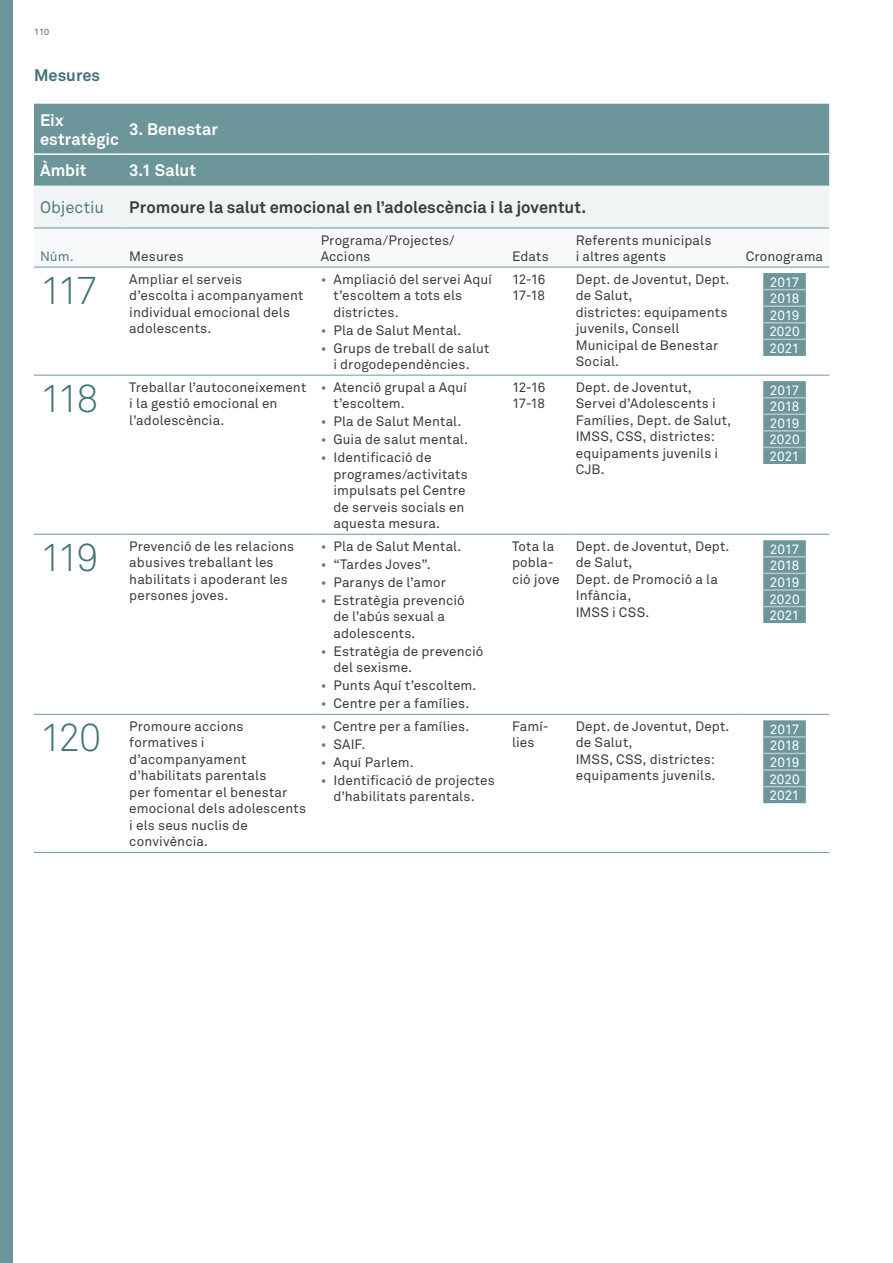
<style>
.page{position:relative;width:893px;height:1263px;background:#fff}
.page>*{position:absolute;margin:0;border:0;box-sizing:border-box;transform-origin:0 0}
.t1{font:39px "Akkurat Light Pro";letter-spacing:-.1em;color:#437477}
.t2{font:700 16.5px "Akkurat Pro";color:#3c3c3b}
.t3{font:700 16.5px/19.5px "Akkurat Pro";color:#fff}
.t4{font:16.5px "Akkurat Pro";color:#567e82}
.t5{font:700 16.5px "Akkurat Pro";color:#437477}
.t6{font:13.5px/16.5px "Akkurat Pro";letter-spacing:.01em;color:#3c3c3b}
.t7{font:13.5px/16.5px "Akkurat Pro";color:#fff;text-align:justify}
.t8{font:13.5px "Akkurat Pro";color:#567e82}
.t9{font:9px "Akkurat Pro";color:#646363}
.s1{color:#567e82}
</style>
<div class="page">
<div style="left:0;top:0;width:13px;height:1263px;background:#6c9699"></div>
<div style="left:34px;top:104px;width:795px;height:81px;background:#6c9699"></div>
<div style="left:34px;top:186px;width:795px;height:81px;background:#f1f4f5"></div>
<hr style="left:34px;top:153px;width:89px;height:2px;background:#fff">
<hr style="left:123px;top:153px;width:192px;height:2px;background:#fff">
<hr style="left:315px;top:153px;width:191px;height:2px;background:#fff">
<hr style="left:506px;top:153px;width:64px;height:2px;background:#fff">
<hr style="left:570px;top:153px;width:170px;height:2px;background:#fff">
<hr style="left:740px;top:153px;width:89px;height:2px;background:#fff">
<hr style="left:34px;top:185px;width:89px;height:1px;background:#6c9699">
<hr style="left:123px;top:185px;width:192px;height:1px;background:#6c9699">
<hr style="left:315px;top:185px;width:191px;height:1px;background:#6c9699">
<hr style="left:506px;top:185px;width:64px;height:1px;background:#6c9699">
<hr style="left:570px;top:185px;width:170px;height:1px;background:#6c9699">
<hr style="left:740px;top:185px;width:89px;height:1px;background:#6c9699">
<hr style="left:34px;top:228px;width:89px;height:1px;background:#6c9699">
<hr style="left:123px;top:228px;width:192px;height:1px;background:#6c9699">
<hr style="left:315px;top:228px;width:191px;height:1px;background:#6c9699">
<hr style="left:506px;top:228px;width:64px;height:1px;background:#6c9699">
<hr style="left:570px;top:228px;width:170px;height:1px;background:#6c9699">
<hr style="left:740px;top:228px;width:89px;height:1px;background:#6c9699">
<hr style="left:34px;top:267px;width:89px;height:1px;background:#6c9699">
<hr style="left:123px;top:267px;width:192px;height:1px;background:#6c9699">
<hr style="left:315px;top:267px;width:191px;height:1px;background:#6c9699">
<hr style="left:506px;top:267px;width:64px;height:1px;background:#6c9699">
<hr style="left:570px;top:267px;width:170px;height:1px;background:#6c9699">
<hr style="left:740px;top:267px;width:89px;height:1px;background:#6c9699">
<hr style="left:34px;top:375px;width:89px;height:1px;background:#6c9699">
<hr style="left:123px;top:375px;width:192px;height:1px;background:#6c9699">
<hr style="left:315px;top:375px;width:191px;height:1px;background:#6c9699">
<hr style="left:506px;top:375px;width:64px;height:1px;background:#6c9699">
<hr style="left:570px;top:375px;width:170px;height:1px;background:#6c9699">
<hr style="left:34px;top:534px;width:89px;height:1px;background:#6c9699">
<hr style="left:123px;top:534px;width:192px;height:1px;background:#6c9699">
<hr style="left:315px;top:534px;width:191px;height:1px;background:#6c9699">
<hr style="left:506px;top:534px;width:64px;height:1px;background:#6c9699">
<hr style="left:570px;top:534px;width:170px;height:1px;background:#6c9699">
<hr style="left:34px;top:714px;width:89px;height:1px;background:#6c9699">
<hr style="left:123px;top:714px;width:192px;height:1px;background:#6c9699">
<hr style="left:315px;top:714px;width:191px;height:1px;background:#6c9699">
<hr style="left:506px;top:714px;width:64px;height:1px;background:#6c9699">
<hr style="left:570px;top:714px;width:170px;height:1px;background:#6c9699">
<hr style="left:34px;top:852px;width:89px;height:1px;background:#6c9699">
<hr style="left:123px;top:852px;width:192px;height:1px;background:#6c9699">
<hr style="left:315px;top:852px;width:191px;height:1px;background:#6c9699">
<hr style="left:506px;top:852px;width:64px;height:1px;background:#6c9699">
<hr style="left:570px;top:852px;width:170px;height:1px;background:#6c9699">
<hr style="left:740px;top:375px;width:89px;height:1px;background:#6c9699">
<hr style="left:740px;top:534px;width:89px;height:1px;background:#6c9699">
<hr style="left:740px;top:714px;width:89px;height:1px;background:#6c9699">
<hr style="left:740px;top:852px;width:89px;height:1px;background:#6c9699">
<svg style="left:763px;top:273px;width:43px;height:83px;background:#6f989b"></svg>
<hr style="left:763px;top:289px;width:43px;height:1px;background:#b8c8ca">
<hr style="left:763px;top:305px;width:43px;height:2px;background:#b8c8ca">
<hr style="left:763px;top:322px;width:43px;height:1px;background:#b8c8ca">
<hr style="left:763px;top:339px;width:43px;height:1px;background:#b8c8ca">
<svg style="left:763px;top:381px;width:43px;height:83px;background:#6e979a"></svg>
<hr style="left:763px;top:397px;width:43px;height:1px;background:#b8c8ca">
<hr style="left:763px;top:413px;width:43px;height:2px;background:#b8c8ca">
<hr style="left:763px;top:430px;width:43px;height:2px;background:#b8c8ca">
<hr style="left:763px;top:447px;width:43px;height:1px;background:#b8c8ca">
<svg style="left:763px;top:540px;width:43px;height:83px;background:#6f989b"></svg>
<hr style="left:763px;top:556px;width:43px;height:1px;background:#b8c8ca">
<hr style="left:763px;top:573px;width:43px;height:1px;background:#b8c8ca">
<hr style="left:763px;top:589px;width:43px;height:2px;background:#b8c8ca">
<hr style="left:763px;top:606px;width:43px;height:1px;background:#b8c8ca">
<svg style="left:763px;top:720px;width:43px;height:83px;background:#6f989b"></svg>
<hr style="left:763px;top:736px;width:43px;height:2px;background:#b8c8ca">
<hr style="left:763px;top:753px;width:43px;height:1px;background:#b8c8ca">
<hr style="left:763px;top:769px;width:43px;height:2px;background:#b8c8ca">
<hr style="left:763px;top:786px;width:43px;height:1px;background:#b8c8ca">
<p class="t9" style="left:34px;top:27px;width:17px">110</p>
<p class="t5" style="left:34px;top:65px;width:68px">Mesures</p>
<p class="t3" style="left:40px;top:110px;width:81px">Eix estratègic</p>
<p class="t3" style="left:129px;top:120px;width:90px">3. Benestar</p>
<p class="t3" style="left:40px;top:161px;width:48px">Àmbit</p>
<p class="t3" style="left:129px;top:161px;width:68px">3.1 Salut</p>
<p class="t4" style="left:40px;top:198px;width:65px">Objectiu</p>
<p class="t2" style="left:129px;top:197px;width:458px">Promoure la salut emocional en l’adolescència i la joventut.</p>
<p class="t8" style="left:40px;top:248px;width:35px">Núm.</p>
<p class="t6" style="left:129px;top:248px;width:56px">Mesures</p>
<p class="t6" style="left:576px;top:232px;width:137px">Referents municipals i altres agents</p>
<p class="t6" style="left:321px;top:232px;width:136px">Programa/Projectes/<br>Accions</p>
<p class="t6" style="left:512px;top:248px;width:38px">Edats</p>
<p class="t6" style="left:746px;top:248px;width:79px">Cronograma</p>
<h1 class="t1" style="left:40px;top:267px;width:60px">117</h1>
<p class="t6" style="left:129px;top:271px;width:176px">Ampliar el serveis d’escolta i acompanyament individual emocional dels adolescents.</p>
<p class="t6" style="left:333px;top:271px;width:160px;text-indent:-13px"><span class="s1">•</span> Ampliació del servei Aquí t’escoltem a tots els districtes.</p>
<p class="t6" style="left:321px;top:322px;width:142px"><span class="s1">•</span> Pla de Salut Mental.</p>
<p class="t6" style="left:321px;top:340px;width:170px;text-align:center"><span class="s1">•</span> Grups de treball de salut i drogodependències.</p>
<h1 class="t1" style="left:40px;top:375px;width:60px">118</h1>
<p class="t6" style="left:129px;top:379px;width:178px">Treballar l’autoconeixement i la gestió emocional en l’adolescència.</p>
<p class="t6" style="left:333px;top:379px;width:135px;text-indent:-13px"><span class="s1">•</span> Atenció grupal a Aquí t’escoltem.</p>
<p class="t6" style="left:321px;top:414px;width:142px"><span class="s1">•</span> Pla de Salut Mental.</p>
<p class="t6" style="left:321px;top:432px;width:149px"><span class="s1">•</span> Guia de salut mental.</p>
<p class="t6" style="left:333px;top:450px;width:136px;text-indent:-13px"><span class="s1">•</span> Identificació de programes/activitats impulsats pel Centre de serveis socials en aquesta mesura.</p>
<h1 class="t1" style="left:40px;top:534px;width:60px">119</h1>
<p class="t6" style="left:129px;top:538px;width:166px">Prevenció de les relacions abusives treballant les habilitats i apoderant les persones joves.</p>
<p class="t6" style="left:321px;top:538px;width:142px"><span class="s1">•</span> Pla de Salut Mental.</p>
<p class="t6" style="left:321px;top:556px;width:112px"><span class="s1">•</span> “Tardes Joves”.</p>
<p class="t6" style="left:321px;top:574px;width:127px"><span class="s1">•</span> Paranys de l’amor</p>
<p class="t6" style="left:333px;top:592px;width:133px;text-indent:-13px"><span class="s1">•</span> Estratègia prevenció de l’abús sexual a adolescents.</p>
<p class="t6" style="left:333px;top:643px;width:152px;text-indent:-13px"><span class="s1">•</span> Estratègia de prevenció del sexisme.</p>
<p class="t6" style="left:321px;top:678px;width:157px"><span class="s1">•</span> Punts Aquí t’escoltem.</p>
<p class="t6" style="left:321px;top:696px;width:150px"><span class="s1">•</span> Centre per a famílies.</p>
<h1 class="t1" style="left:40px;top:714px;width:63px">120</h1>
<p class="t6" style="left:129px;top:718px;width:178px">Promoure accions formatives i d’acompanyament d’habilitats parentals<br>per fomentar el benestar emocional dels adolescents i els seus nuclis de convivència.</p>
<p class="t6" style="left:321px;top:718px;width:150px"><span class="s1">•</span> Centre per a famílies.</p>
<p class="t6" style="left:321px;top:736px;width:46px"><span class="s1">•</span> SAIF.</p>
<p class="t6" style="left:321px;top:754px;width:95px"><span class="s1">•</span> Aquí Parlem.</p>
<p class="t6" style="left:321px;top:772px;width:176px;text-align:center"><span class="s1">•</span> Identificació de projectes d’habilitats parentals.</p>
<p class="t6" style="left:512px;top:271px;width:35px">12-16<br>17-18</p>
<p class="t6" style="left:576px;top:271px;width:155px">Dept. de Joventut, Dept. de Salut,<br>districtes: equipaments juvenils, Consell<br>Municipal de Benestar<br>Social.</p>
<p class="t7" style="left:769px;top:274px;width:32px">2017<br>2018<br>2019<br>2020<br>2021</p>
<p class="t6" style="left:512px;top:379px;width:35px">12-16<br>17-18</p>
<p class="t6" style="left:576px;top:379px;width:157px">Dept. de Joventut,<br>Servei d’Adolescents i<br>Famílies, Dept. de Salut,<br>IMSS, CSS, districtes: equipaments juvenils i<br>CJB.</p>
<p class="t7" style="left:769px;top:382px;width:32px">2017<br>2018<br>2019<br>2020<br>2021</p>
<p class="t6" style="left:512px;top:538px;width:49px">Tota la pobla&shy;ció jove</p>
<p class="t6" style="left:576px;top:538px;width:155px">Dept. de Joventut, Dept. de Salut,<br>Dept. de Promoció a la<br>Infància,<br>IMSS i CSS.</p>
<p class="t7" style="left:769px;top:541px;width:32px">2017<br>2018<br>2019<br>2020<br>2021</p>
<p class="t6" style="left:512px;top:718px;width:38px">Famí&shy;lies</p>
<p class="t6" style="left:576px;top:718px;width:155px">Dept. de Joventut, Dept. de Salut,<br>IMSS, CSS, districtes: equipaments juvenils.</p>
<p class="t7" style="left:769px;top:721px;width:32px">2017<br>2018<br>2019<br>2020<br>2021</p>
</div>
